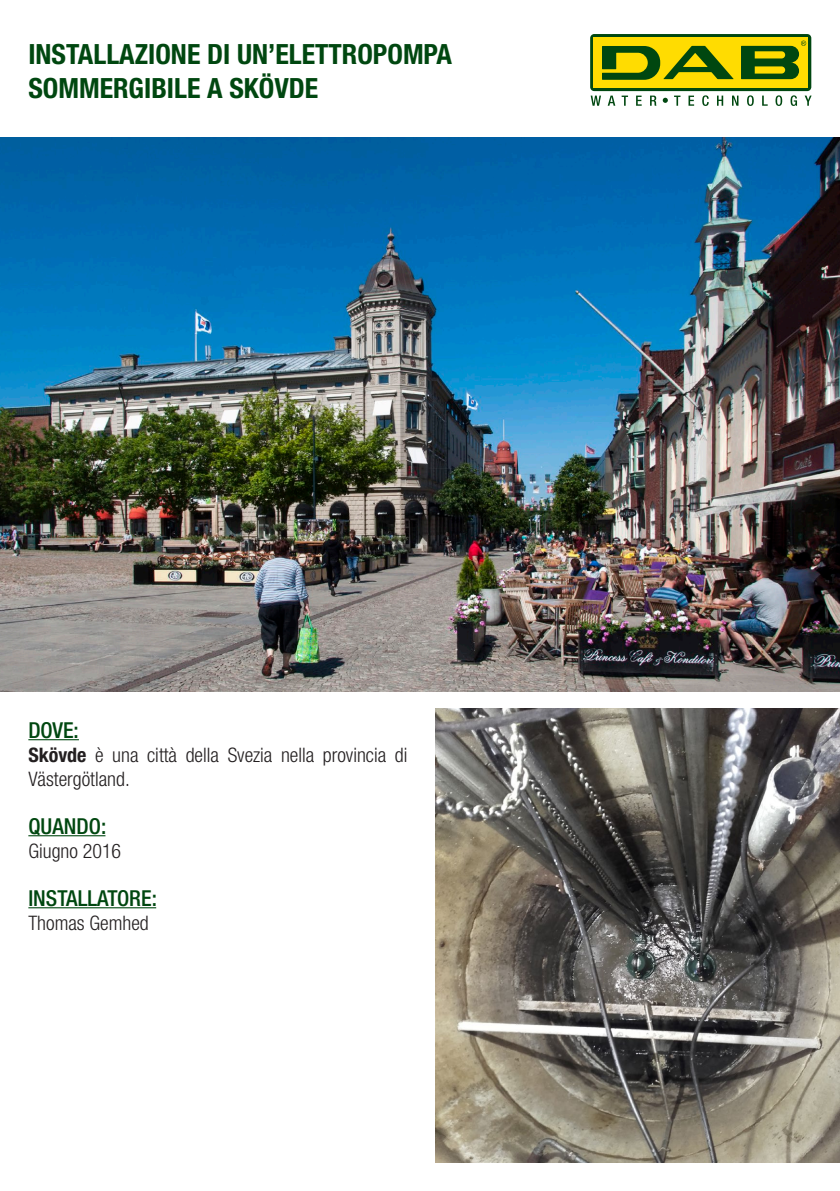
<style>
.page{position:relative;width:840px;height:1191px;background:#fff}
.page>*{position:absolute;margin:0;border:0;box-sizing:border-box;transform-origin:0 0}
.t1{font:700 condensed 27.8px/33.4px "Helvetica Neue LT";color:#004710}
.t2{font:500 condensed 22px "Helvetica Neue LT";color:#004710}
.t3{font:300 condensed 20px/24px "Helvetica Neue LT";color:#231f20}
.s1{font-weight:700}
</style>
<div class="page">
<svg style="left:590px;top:96px;width:10px;height:10px"></svg>
<svg style="left:607px;top:96px;width:8px;height:10px"></svg>
<svg style="left:621px;top:96px;width:6px;height:10px"></svg>
<svg style="left:636px;top:96px;width:5px;height:10px"></svg>
<svg style="left:650px;top:96px;width:6px;height:10px"></svg>
<svg style="left:674px;top:96px;width:6px;height:10px"></svg>
<svg style="left:688px;top:96px;width:5px;height:10px"></svg>
<svg style="left:702px;top:95px;width:6px;height:11px"></svg>
<svg style="left:717px;top:96px;width:5px;height:10px"></svg>
<svg style="left:732px;top:96px;width:6px;height:10px"></svg>
<svg style="left:747px;top:95px;width:6px;height:11px"></svg>
<svg style="left:762px;top:96px;width:5px;height:10px"></svg>
<svg style="left:775px;top:95px;width:6px;height:11px"></svg>
<svg style="left:790px;top:95px;width:6px;height:11px"></svg>
<svg style="left:805px;top:96px;width:6px;height:10px"></svg>
<div style="left:590px;top:34px;width:220px;height:57px;background:#004710;border-radius:4px"></div>
<div style="left:593px;top:37px;width:214px;height:51px;background:#ffdc01"></div>
<svg style="left:662px;top:98px;width:5px;height:5px"></svg>
<svg style="left:741px;top:41px;width:64px;height:38px"></svg>
<svg style="left:602px;top:46px;width:131px;height:34px"></svg>
<img style="left:0;top:138px;width:839px;height:553px">
<hr style="left:28px;top:739px;width:51px;height:1px;background:#004710">
<hr style="left:28px;top:835px;width:77px;height:1px;background:#004710">
<hr style="left:28px;top:907px;width:128px;height:1px;background:#004710">
<img style="left:435px;top:709px;width:404px;height:453px">
<p class="t1" style="left:28px;top:37px;width:425px">INSTALLAZIONE DI UN’ELETTROPOMPA<br>SOMMERGIBILE A SKÖVDE</p>
<p class="t2" style="left:28px;top:716px;width:52px">DOVE:</p>
<p class="t3" style="left:28px;top:742px;width:380px"><span class="s1">Skövde</span> è una città della Svezia nella provincia di<br>Västergötland.</p>
<p class="t2" style="left:28px;top:812px;width:79px">QUANDO:</p>
<p class="t3" style="left:28px;top:838px;width:94px">Giugno 2016</p>
<p class="t2" style="left:28px;top:884px;width:130px">INSTALLATORE:</p>
<p class="t3" style="left:28px;top:910px;width:122px">Thomas Gemhed</p>
</div>
